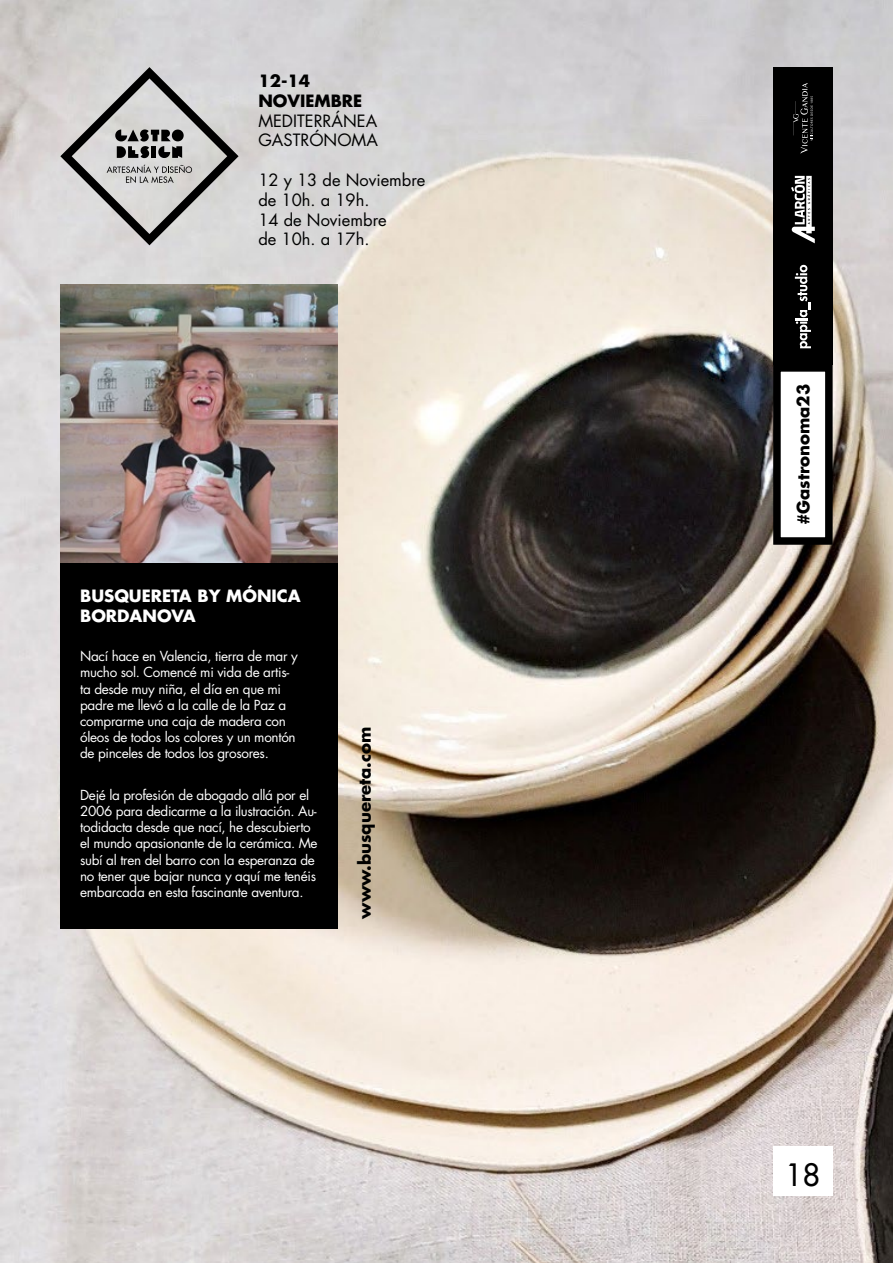
<style>
.page{position:relative;width:893px;height:1263px;background:#fff}
.page>*{position:absolute;margin:0;border:0;box-sizing:border-box;transform-origin:0 0}
.t1{font:500 30px "Futura Std";color:#000}
.t2{font:16.5px/19.8px "Futura Std";color:#000}
.t3{font:700 16.5px/19.8px "Futura Std";color:#000}
.t4{font:700 16.5px "Futura Std";color:#fff}
.t5{font:13.5px/16.2px "Futura Std";letter-spacing:-.025em;color:#fff}
</style>
<div class="page">
<img style="left:0;top:0;width:893px;height:1263px">
<div style="left:60px;top:562px;width:278px;height:366px;background:#000"></div>
<img style="left:60px;top:285px;width:278px;height:277px">
<div style="left:773px;top:1146px;width:60px;height:50px;background:#fff"></div>
<div style="left:773px;top:67px;width:60px;height:297px;background:#000"></div>
<svg style="left:795px;top:265px;width:16px;height:83px"></svg>
<div style="left:777px;top:368px;width:52px;height:173px;background:#fff"></div>
<div style="left:773px;top:364px;width:60px;height:181px;border:8px solid #000"></div>
<svg style="left:791px;top:176px;width:24px;height:67px"></svg>
<svg style="left:793px;top:83px;width:20px;height:71px"></svg>
<svg style="left:60px;top:67px;width:179px;height:178px"></svg>
<p class="t3" style="left:258px;top:71px;width:105px">12-14<br>NOVIEMBRE</p>
<p class="t2" style="left:258px;top:111px;width:121px">MEDITERRÁNEA<br>GASTRÓNOMA</p>
<p class="t2" style="left:258px;top:170px;width:169px">12 y 13 de Noviembre de 10h. a 19h.<br>14 de Noviembre<br>de 10h. a 17h.</p>
<p class="t4" style="left:80px;top:585px;width:47px">BUSQUERE</p>
<p class="t4" style="left:171px;top:585px;width:98px">TA BY MÓNICA</p>
<p class="t4" style="left:80px;top:604px;width:14px">BOR</p>
<p class="t4" style="left:117px;top:604px;width:27px">DANOVA</p>
<p class="t5" style="left:80px;top:648px;width:219px">Nací hace en Valencia, tierra de mar y mucho sol. Comencé mi vida de artis&shy;ta desde muy niña, el día en que mi padre me llevó a la calle de la Paz a comprarme una caja de madera con óleos de todos los colores y un montón de pinceles de todos los grosores.</p>
<p class="t5" style="left:80px;top:787px;width:239px">Dejé la profesión de abogado allá por el 2006 para dedicarme a la ilustración. Au&shy;todidacta desde que nací, he descubierto el mundo apasionante de la cerámica. Me subí al tren del barro con la esperanza de no tener que bajar nunca y aquí me tenéis embarcada en esta fascinante aventura.</p>
<p class="t3" style="left:355px;top:919px;width:193px;rotate:-90deg">WWW.BUSQUERETA.COM</p>
<p class="t3" style="left:793px;top:525px;width:143px;rotate:-90deg">#GASTRONOMA23</p>
<h1 class="t1" style="left:786px;top:1156px;width:36px">18</h1>
</div>
